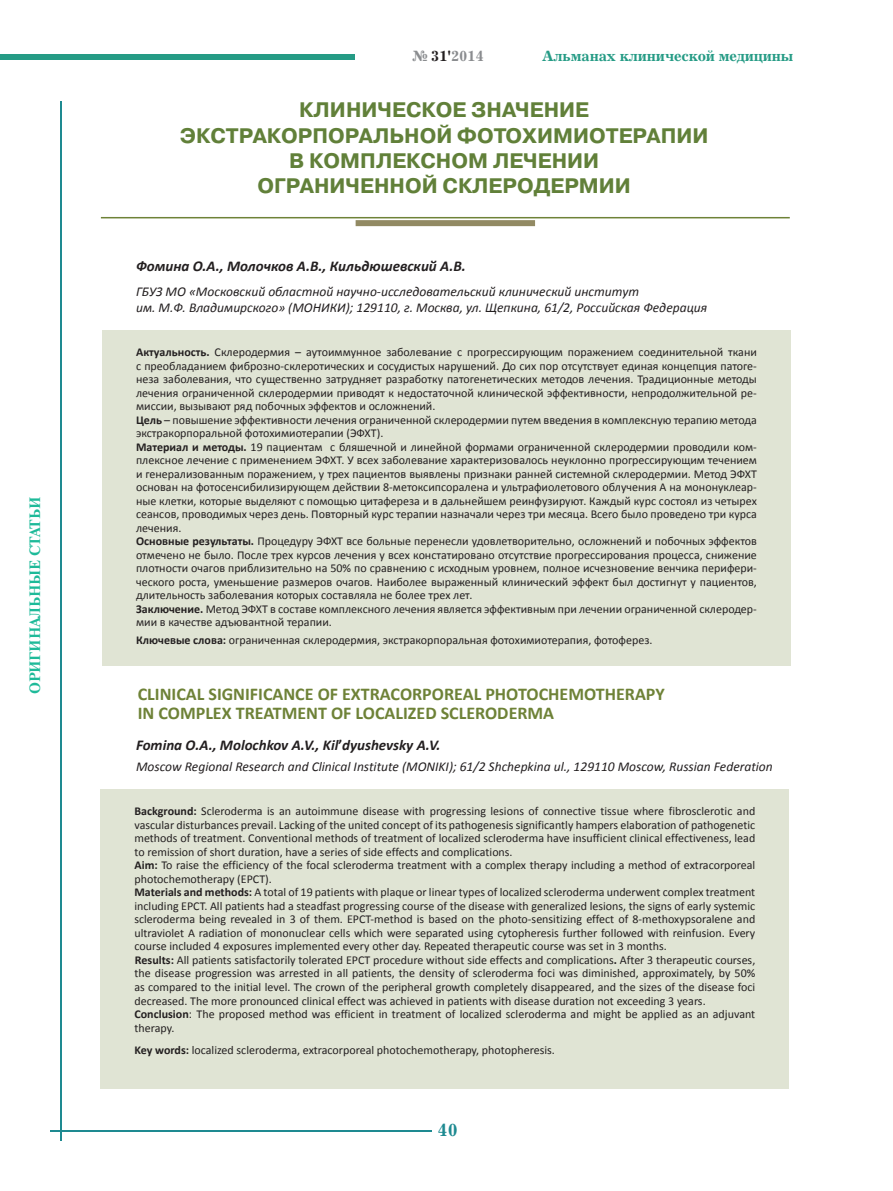
<style>
.page{position:relative;width:893px;height:1191px;background:#fff}
.page>*{position:absolute;margin:0;border:0;box-sizing:border-box;transform-origin:0 0}
.t1{font:700 21px/25.2px "Pragmatica C";color:#618039;text-align:center}
.t2{font:700 18px/19.5px "Calibri";color:#6e8237}
.t3{font:700 18px "Excelsior LT Std";color:#1e8a91}
.t4{font:italic 700 15px "Calibri";color:#231f20}
.t5{font:700 15px "Excelsior LT Std";letter-spacing:-.01em;color:#259b85}
.t6{font:700 15px "Newton C";color:#1eba99}
.t7{font:700 15px "Excelsior LT Std";letter-spacing:-.01em;color:#8a8c8f}
.t8{font:italic 13.5px/16.5px "Calibri";color:#231f20}
.t9{font:12px/13.5px "Calibri";color:#231f20}
.s1{color:#231f20}
.s2{font-weight:700}
.s3{font-style:normal}
</style>
<div class="page">
<div style="left:0;top:54px;width:355px;height:6px;background:#259b85"></div>
<hr style="left:60px;top:101px;width:2px;height:1039px;background:#1e8a91">
<hr style="left:51px;top:1129px;width:381px;height:2px;background:#1e8a91">
<div style="left:102px;top:330px;width:689px;height:335px;background:#e0e4d4"></div>
<div style="left:100px;top:789px;width:689px;height:299px;background:#e0e4d4"></div>
<hr style="left:101px;top:217px;width:689px;height:1px;background:#6e8237">
<div style="left:356px;top:220px;width:179px;height:6px;background:#928a63"></div>
<p class="t6" style="left:27px;top:693px;width:198px;rotate:-90deg">ОРИГИНАЛЬНЫЕ СТАТЬИ</p>
<p class="t7" style="left:412px;top:47px;width:73px">№ <span class="s1">31'</span>2014</p>
<p class="t5" style="left:542px;top:47px;width:253px">Альманах клинической медицины</p>
<h1 class="t1" style="left:180px;top:98px;width:530px">КЛИНИЧЕСКОЕ ЗНАЧЕНИЕ<br>ЭКСТРАКОРПОРАЛЬНОЙ ФОТОХИМИОТЕРАПИИ<br>В КОМПЛЕКСНОМ ЛЕЧЕНИИ<br>ОГРАНИЧЕННОЙ СКЛЕРОДЕРМИИ</h1>
<p class="t4" style="left:136px;top:256px;width:331px">Фомина О.А., Молочков А.В., Кильдюшевский А.В.</p>
<p class="t8" style="left:136px;top:283px;width:573px">ГБУЗ МО «Московский областной научно-исследовательский клинический институт<br>им. М.Ф. Владимирского» (МОНИКИ); 129110, г. Москва, ул. Щепкина, 61/2, Российская Федерация</p>
<p class="t9" style="left:136px;top:345px;width:622px"><span class="s2">Актуальность.</span> Склеродермия – аутоиммунное заболевание с прогрессирующим поражением соединительной ткани с преобладанием фиброзно-склеротических и сосудистых нарушений. До сих пор отсутствует единая концепция патоге&shy;неза заболевания, что существенно затрудняет разработку патогенетических методов лечения. Традиционные методы лечения ограниченной склеродермии приводят к недостаточной клинической эффективности, непродолжительной ре&shy;миссии, вызывают ряд побочных эффектов и осложнений.<br><span class="s2">Цель</span> – повышение эффективности лечения ограниченной склеродермии путем введения в комплексную терапию метода экстракорпоральной фотохимиотерапии (ЭФХТ).<br><span class="s2">Материал и методы.</span> 19 пациентам с бляшечной и линейной формами ограниченной склеродермии проводили ком&shy;плексное лечение с применением ЭФХТ. У всех заболевание характеризовалось неуклонно прогрессирующим течением и генерализованным поражением, у трех пациентов выявлены признаки ранней системной склеродермии. Метод ЭФХТ основан на фотосенсибилизирующем действии 8-метоксипсоралена и ультрафиолетового облучения А на мононуклеар&shy;ные клетки, которые выделяют с помощью цитафереза и в дальнейшем реинфузируют. Каждый курс состоял из четырех сеансов, проводимых через день. Повторный курс терапии назначали через три месяца. Всего было проведено три курса лечения.<br><span class="s2">Основные результаты.</span> Процедуру ЭФХТ все больные перенесли удовлетворительно, осложнений и побочных эффектов отмечено не было. После трех курсов лечения у всех констатировано отсутствие прогрессирования процесса, снижение плотности очагов приблизительно на 50% по сравнению с исходным уровнем, полное исчезновение венчика перифери&shy;ческого роста, уменьшение размеров очагов. Наиболее выраженный клинический эффект был достигнут у пациентов, длительность заболевания которых составляла не более трех лет.<br><span class="s2">Заключение.</span> Метод ЭФХТ в составе комплексного лечения является эффективным при лечении ограниченной склеродер&shy;мии в качестве адъювантной терапии.</p>
<p class="t9" style="left:136px;top:632px;width:518px"><span class="s2">Ключевые слова:</span> ограниченная склеродермия, экстракорпоральная фотохимиотерапия, фотоферез.</p>
<h2 class="t2" style="left:138px;top:683px;width:528px">CLINICAL SIGNIFICANCE OF EXTRACORPOREAL PHOTOCHEMOTHERAPY<br>IN COMPLEX TREATMENT OF LOCALIZED SCLERODERMA</h2>
<p class="t4" style="left:136px;top:735px;width:306px">Fomina O.A., Molochkov A.V., Kil<span class="s3">’</span>dyushevsky A.V.</p>
<p class="t8" style="left:136px;top:758px;width:638px">Moscow Regional Research and Clinical Institute (MONIKI); 61/2 Shchepkina ul., 129110 Moscow, Russian Federation</p>
<p class="t9" style="left:134px;top:804px;width:622px"><span class="s2">Background:</span> Scleroderma is an autoimmune disease with progressing lesions of connective tissue where fibrosclerotic and vascular disturbances prevail. Lacking of the united concept of its pathogenesis significantly hampers elaboration of pathogenetic methods of treatment. Conventional methods of treatment of localized scleroderma have insufficient clinical effectiveness, lead to remission of short duration, have a series of side effects and complications.<br><span class="s2">Aim:</span> To raise the efficiency of the focal scleroderma treatment with a complex therapy including a method of extracorporeal photochemotherapy (EPCT).<br><span class="s2">Materials and methods:</span> A total of 19 patients with plaque or linear types of localized scleroderma underwent complex treatment including EPCT. All patients had a steadfast progressing course of the disease with generalized lesions, the signs of early systemic scleroderma being revealed in 3 of them. EPCT-method is based on the photo-sensitizing effect of 8-methoxypsoralene and ultraviolet А radiation of mononuclear cells which were separated using cytopheresis further followed with reinfusion. Every course included 4 exposures implemented every other day. Repeated therapeutic course was set in 3 months.<br><span class="s2">Results:</span> All patients satisfactorily tolerated EPCT procedure without side effects and complications<span class="s2">.</span> After 3 therapeutic courses, the disease progression was arrested in all patients, the density of scleroderma foci was diminished, approximately, by 50% as compared to the initial level. The crown of the peripheral growth completely disappeared, and the sizes of the disease foci decreased. The more pronounced clinical effect was achieved in patients with disease duration not exceeding 3 years.<br><span class="s2">Conclusion</span>: The proposed method was efficient in treatment of localized scleroderma and might be applied as an adjuvant therapy.</p>
<p class="t9" style="left:134px;top:1042px;width:422px"><span class="s2">Key words:</span> localized scleroderma, extracorporeal photochemotherapy, photopheresis.</p>
<h2 class="t3" style="left:438px;top:1119px;width:22px">40</h2>
</div>
